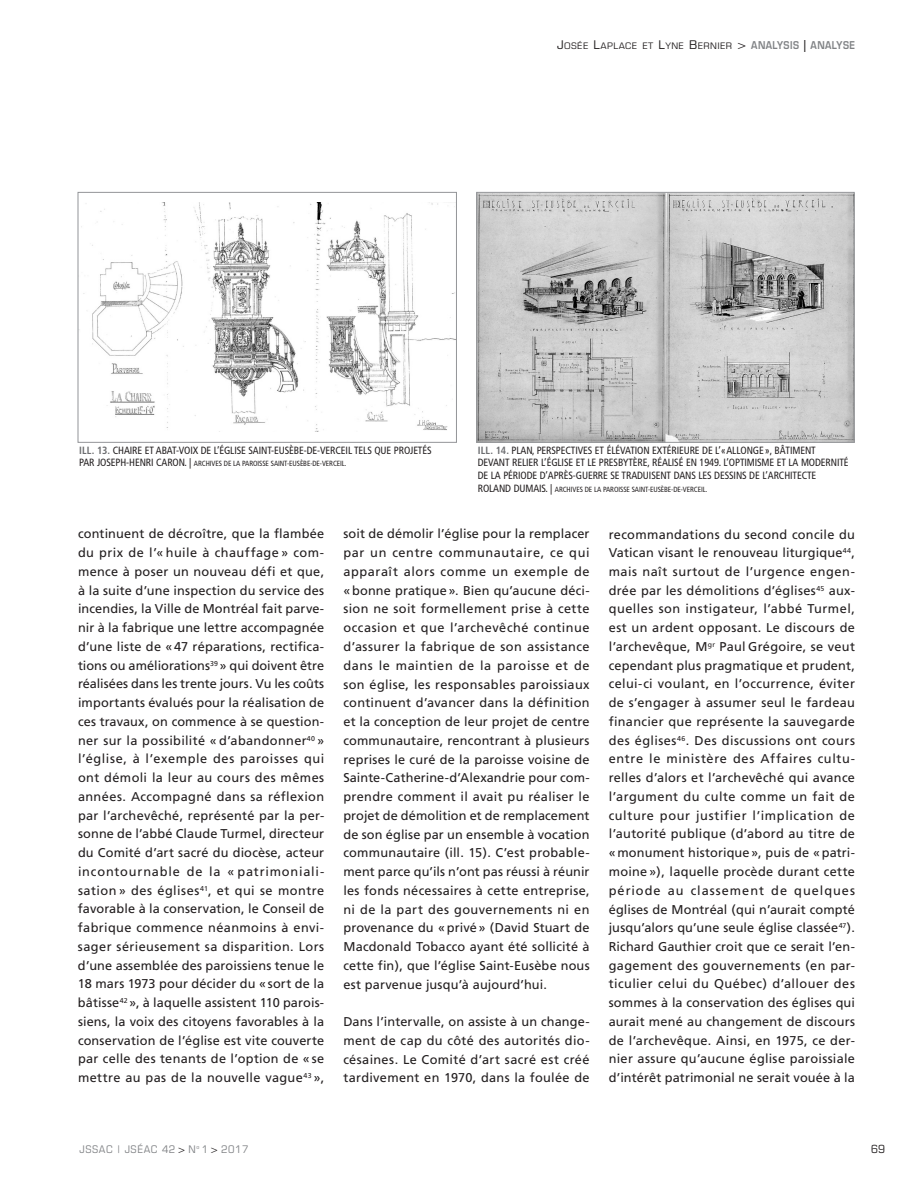
<style>
.page{position:relative;width:918px;height:1188px;background:#fff}
.page>*{position:absolute;margin:0;border:0;box-sizing:border-box;transform-origin:0 0}
.t1{font:12.75px/18.8px "Frutiger";letter-spacing:.02em;color:#231f20;text-align:justify}
.t2{font:condensed 12px "Eurostile";color:#231f20;scale:1.2 1}
.t3{font:condensed 11.25px "Eurostile";color:#231f20;scale:1.1 1}
.t4{font:condensed 10.5px/12.8px "Frutiger";letter-spacing:-.01em;color:#231f20}
.t5{font:condensed 10.5px "Eurostile";letter-spacing:.05em;color:#808285;scale:1.1 1}
.t6{font:600 10.5px "Eurostile";letter-spacing:.05em;color:#808285;scale:.85 1}
.t7{font:condensed 9px "Eurostile";letter-spacing:.035em;color:#231f20;scale:1.2 1}
.t8{font:condensed 7.5px "Frutiger";letter-spacing:-.01em;color:#231f20}
.s1{font-size:12px}
.s2{font-size:12px;color:#231f20}
.s3{font-size:9px}
.s4{font-weight:700;color:#6c6d70}
.s5{font-size:10.5px}
.s6{color:#231f20}
</style>
<div class="page">
<img style="left:81px;top:203px;width:374px;height:229px">
<div style="left:78px;top:192px;width:379px;height:251px;border:1px solid #939598"></div>
<img style="left:478px;top:194px;width:375px;height:247px">
<div style="left:476px;top:192px;width:379px;height:251px;border:1px solid #939598"></div>
<p class="t7" style="left:698px;top:40px;width:42px">ERNIER <span class="s1">&gt;</span></p>
<p class="t6" style="left:751px;top:38px;width:124px">ANALYSIS <span class="s2">|</span> ANALYSE</p>
<p class="t7" style="left:557px;top:40px;width:86px"><span class="s1">J</span>OSÉE <span class="s1">L</span>APLACE<span class="s1">L</span>UCIE</p>
<p class="t2" style="left:642px;top:37px;width:43px"><span class="s3">ET</span> LK. M</p>
<p class="t7" style="left:665px;top:40px;width:57px">YNE <span class="s1">B</span>ORISSET</p>
<p class="t4" style="left:79px;top:444px;width:354px"><span class="s4">ILL. 13.</span> CHAIRE ET ABAT-VOIX DE L’ÉGLISE SAINT-EUSÈBE-DE-VERCEIL TELS QUE PROJETÉS</p>
<p class="t8" style="left:79px;top:459px;width:269px"><span class="s5">PAR JOSEPH-HENRI CARON. |</span> ARCHIVES DE LA PAROISSE SAINT-EUSÈBE-DE-VERCEIL.</p>
<p class="t4" style="left:478px;top:444px;width:372px"><span class="s4">ILL. 14.</span> PLAN, PERSPECTIVES ET ÉLÉVATION EXTÉRIEURE DE L’«ALLONGE», BÂTIMENT<br>DEVANT RELIER L’ÉGLISE ET LE PRESBYTÈRE, RÉALISÉ EN 1949. L’OPTIMISME ET LA MODERNITÉ<br>DE LA PÉRIODE D’APRÈS-GUERRE SE TRADUISENT DANS LES DESSINS DE L’ARCHITECTE</p>
<p class="t8" style="left:478px;top:485px;width:231px"><span class="s5">ROLAND DUMAIS. |</span> ARCHIVES DE LA PAROISSE SAINT-EUSÈBE-DE-VERCEIL.</p>
<p class="t1" style="left:78px;top:525px;width:248px">continuent de décroître, que la flambée du prix de l’« huile à chauffage » com&shy;mence à poser un nouveau défi et que, à la suite d’une inspection du service des incendies, la Ville de Montréal fait parve&shy;nir à la fabrique une lettre accompagnée d’une liste de «47 réparations, rectifica&shy;tions ou améliorations<sup>39</sup> » qui doivent être réalisées dans les trente jours. Vu les coûts importants évalués pour la réalisation de ces travaux, on commence à se question&shy;ner sur la possibilité « d’abandonner<sup>40</sup> » l’église, à l’exemple des paroisses qui ont démoli la leur au cours des mêmes années. Accompagné dans sa réflexion par l’archevêché, représenté par la per&shy;sonne de l’abbé Claude Turmel, directeur du Comité d’art sacré du diocèse, acteur incontournable de la « patrimoniali&shy;sation » des églises<sup>41</sup>, et qui se montre favorable à la conservation, le Conseil de fabrique commence néanmoins à envi&shy;sager sérieusement sa disparition. Lors d’une assemblée des paroissiens tenue le 18 mars 1973 pour décider du «sort de la bâtisse<sup>42</sup> », à laquelle assistent 110 parois&shy;siens, la voix des citoyens favorables à la conservation de l’église est vite couverte par celle des tenants de l’option de « se mettre au pas de la nouvelle vague<sup>43</sup> »,</p>
<p class="t1" style="left:343px;top:525px;width:248px">soit de démolir l’église pour la remplacer par un centre communautaire, ce qui apparaît alors comme un exemple de «bonne pratique». Bien qu’aucune déci&shy;sion ne soit formellement prise à cette occasion et que l’archevêché continue d’assurer la fabrique de son assistance dans le maintien de la paroisse et de son église, les responsables paroissiaux continuent d’avancer dans la définition et la conception de leur projet de centre communautaire, rencontrant à plusieurs reprises le curé de la paroisse voisine de Sainte-Catherine-d’Alexandrie pour com&shy;prendre comment il avait pu réaliser le projet de démolition et de remplacement de son église par un ensemble à vocation communautaire (ill. 15). C’est probable&shy;ment parce qu’ils n’ont pas réussi à réunir les fonds nécessaires à cette entreprise, ni de la part des gouvernements ni en provenance du «privé» (David Stuart de Macdonald Tobacco ayant été sollicité à cette fin), que l’église Saint-Eusèbe nous est parvenue jusqu’à aujourd’hui.</p>
<p class="t1" style="left:343px;top:1012px;width:248px">Dans l’intervalle, on assiste à un change&shy;ment de cap du côté des autorités dio&shy;césaines. Le Comité d’art sacré est créé tardivement en 1970, dans la foulée de</p>
<p class="t1" style="left:609px;top:525px;width:248px">recommandations du second concile du Vatican visant le renouveau liturgique<sup>44</sup>, mais naît surtout de l’urgence engen&shy;drée par les démolitions d’églises<sup>45</sup> aux&shy;quelles son instigateur, l’abbé Turmel, est un ardent opposant. Le discours de l’archevêque, M<sup>gr</sup> Paul Grégoire, se veut cependant plus pragmatique et prudent, celui-ci voulant, en l’occurrence, éviter de s’engager à assumer seul le fardeau financier que représente la sauvegarde des églises<sup>46</sup>. Des discussions ont cours entre le ministère des Affaires cultu&shy;relles d’alors et l’archevêché qui avance l’argument du culte comme un fait de culture pour justifier l’implication de l’autorité publique (d’abord au titre de «monument historique», puis de «patri&shy;moine »), laquelle procède durant cette période au classement de quelques églises de Montréal (qui n’aurait compté jusqu’alors qu’une seule église classée<sup>47</sup>).<br>Richard Gauthier croit que ce serait l’en&shy;gagement des gouvernements (en par&shy;ticulier celui du Québec) d’allouer des sommes à la conservation des églises qui aurait mené au changement de discours de l’archevêque. Ainsi, en 1975, ce der&shy;nier assure qu’aucune église paroissiale d’intérêt patrimonial ne serait vouée à la</p>
<p class="t5" style="left:80px;top:1143px;width:155px">JSSAC | JSÉAC 42 <span class="s6">&gt;</span> N<sup>o</sup> 1 <span class="s6">&gt;</span> 2017</p>
<p class="t3" style="left:871px;top:1142px;width:14px">69</p>
</div>
